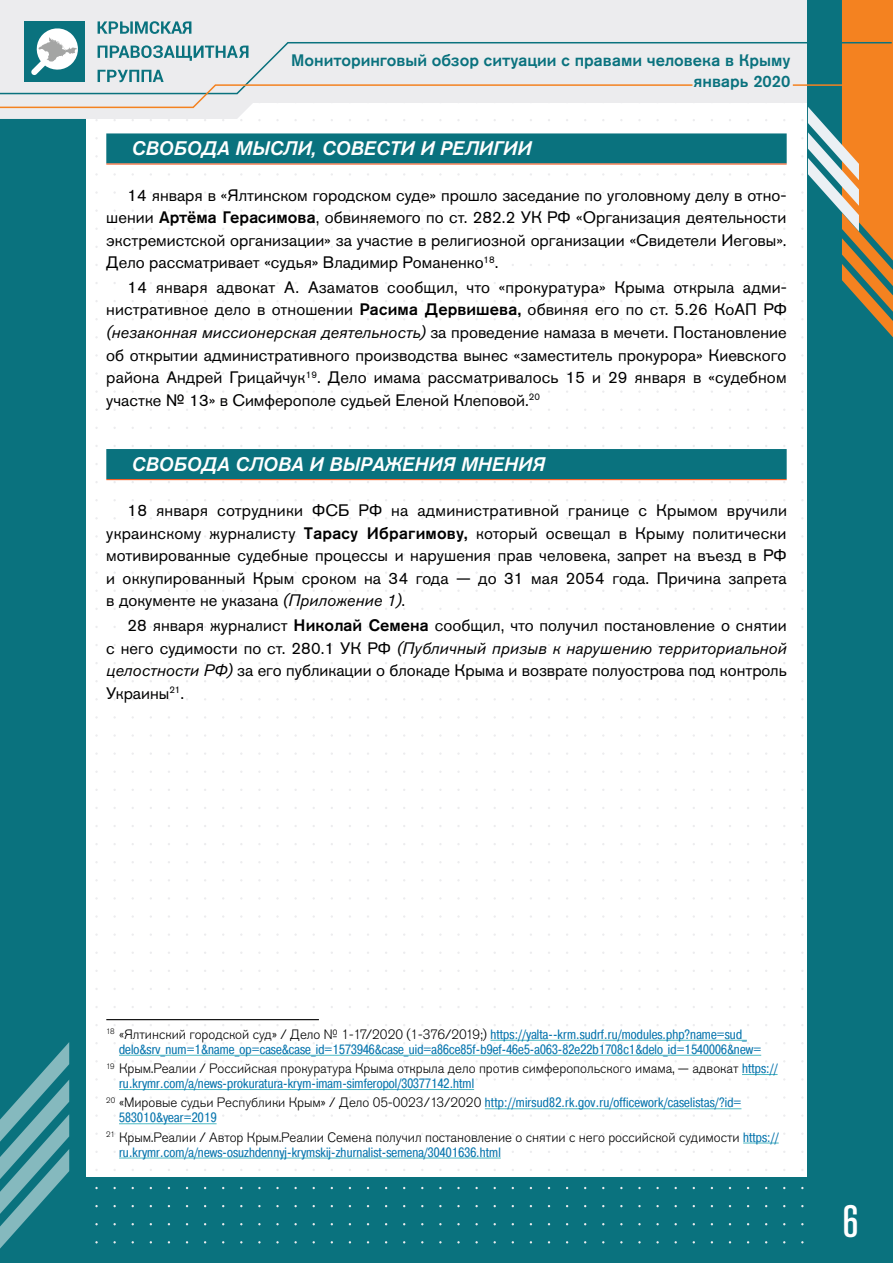
<style>
.page{position:relative;width:893px;height:1263px;background:#fff}
.page>*{position:absolute;margin:0;border:0;box-sizing:border-box;transform-origin:0 0}
.t1{font:500 condensed 45px "Akzidenz Grotesk Pro";color:#fff}
.t2{font:italic 500 19.5px "Akzidenz Grotesk Pro";letter-spacing:.01em;color:#fff}
.t3{font:16.5px/22.5px "Akzidenz Grotesk Pro";color:#000;text-align:justify}
.t4{font:500 16.5px/20.7px "Akzidenz Grotesk Pro";color:#0a727e;text-align:right}
.t5{font:13.5px/19.2px "Pragmatica Cond C";letter-spacing:.01em;color:#0976ae}
.t6{font:300 13.5px "Akzidenz Grotesk Pro";color:#000}
.s1{font-weight:500}
.s2{font-style:italic}
.s3{font-family:"Pragmatica Cond C";font-weight:400;color:#0976ae}
.s4{font-family:"Akzidenz Grotesk Pro";font-weight:300;color:#000}
</style>
<div class="page">
<div style="left:0;top:1178px;width:893px;height:85px;background:#0a727e"></div>
<div style="left:0;top:0;width:85px;height:1263px;background:#0a727e"></div>
<svg style="left:0;top:0;width:808px;height:119px;fill:#ececee"></svg>
<div style="left:808px;top:0;width:85px;height:1263px;background:#0a727e"></div>
<svg style="left:842px;top:0;width:51px;height:338px"></svg>
<svg style="left:801px;top:101px;width:58px;height:130px"></svg>
<svg style="left:0;top:1042px;width:69px;height:206px"></svg>
<div style="left:24px;top:21px;width:61px;height:61px;background:#0a727e"></div>
<svg style="left:38px;top:28px;width:39px;height:13px"></svg>
<svg style="left:98px;top:21px;width:20px;height:13px"></svg>
<svg style="left:120px;top:21px;width:13px;height:13px"></svg>
<svg style="left:135px;top:21px;width:24px;height:13px"></svg>
<svg style="left:161px;top:21px;width:10px;height:13px"></svg>
<svg style="left:171px;top:21px;width:20px;height:13px"></svg>
<svg style="left:0;top:41px;width:893px;height:54px;background:#cdd4d0"></svg>
<svg style="left:0;top:83px;width:694px;height:26px"></svg>
<hr style="left:793px;top:84px;width:100px;height:2px;background:#f48220">
<div style="left:106px;top:133px;width:681px;height:30px;background:#0a727e"></div>
<hr style="left:106px;top:163px;width:681px;height:2px;background:#f15a22">
<div style="left:106px;top:449px;width:681px;height:30px;background:#0a727e"></div>
<hr style="left:106px;top:479px;width:681px;height:1px;background:#f15a22">
<hr style="left:106px;top:1019px;width:213px;height:1px;background:#000">
<hr style="left:490px;top:1040px;width:257px;height:1px;background:#4bb9c2">
<hr style="left:119px;top:1055px;width:642px;height:1px;background:#4bb9c2">
<hr style="left:742px;top:1074px;width:36px;height:1px;background:#4bb9c2">
<hr style="left:119px;top:1089px;width:355px;height:1px;background:#4bb9c2">
<hr style="left:485px;top:1108px;width:256px;height:1px;background:#4bb9c2">
<hr style="left:119px;top:1123px;width:98px;height:1px;background:#4bb9c2">
<hr style="left:743px;top:1143px;width:36px;height:1px;background:#4bb9c2">
<hr style="left:119px;top:1158px;width:382px;height:1px;background:#4bb9c2">
<p class="t4" style="left:291px;top:49px;width:501px">Мониторинговый обзор ситуации с правами человека в Крыму январь 2020</p>
<p class="t2" style="left:132px;top:135px;width:401px">СВОБОДА МЫСЛИ, СОВЕСТИ И РЕЛИГИИ</p>
<p class="t3" style="left:106px;top:184px;width:682px;text-indent:21px">14 января в «Ялтинском городском суде» прошло заседание по уголовному делу в отно&shy;шении <span class="s1">Артёма Герасимова</span>, обвиняемого по ст. 282.2 УК РФ «Организация деятельности экстремистской организации» за участие в религиозной организации «Свидетели Иеговы».<br>Дело рассматривает «судья» Владимир Романенко<sup>18</sup>.</p>
<p class="t3" style="left:106px;top:276px;width:682px;text-indent:21px">14 января адвокат А. Азаматов сообщил, что «прокуратура» Крыма открыла адми&shy;нистративное дело в отношении <span class="s1">Расима Дервишева,</span> обвиняя его по ст. 5.26 КоАП РФ <span class="s2">(незаконная миссионерская деятельность)</span> за проведение намаза в мечети. Постановление об открытии административного производства вынес «заместитель прокурора» Киевского района Андрей Грицайчук<sup>19</sup>. Дело имама рассматривалось 15 и 29 января в «судебном участке № 13» в Симферополе судьей Еленой Клеповой.<sup>20</sup></p>
<p class="t2" style="left:132px;top:451px;width:415px">СВОБОДА СЛОВА И ВЫРАЖЕНИЯ МНЕНИЯ</p>
<p class="t3" style="left:106px;top:499px;width:682px;text-indent:21px">18 января сотрудники ФСБ РФ на административной границе с Крымом вручили украинскому журналисту <span class="s1">Тарасу Ибрагимову,</span> который освещал в Крыму политически мотивированные судебные процессы и нарушения прав человека, запрет на въезд в РФ и оккупированный Крым сроком на 34 года — до 31 мая 2054 года. Причина запрета в документе не указана <span class="s2">(Приложение 1)</span>.</p>
<p class="t3" style="left:106px;top:614px;width:682px;text-indent:21px">28 января журналист <span class="s1">Николай Семена</span> сообщил, что получил постановление о снятии с него судимости по ст. 280.1 УК РФ <span class="s2">(Публичный призыв к нарушению территориальной целостности РФ)</span> за его публикации о блокаде Крыма и возврате полуострова под контроль Украины<sup>21</sup>.</p>
<p class="t6" style="left:106px;top:1025px;width:642px"><sup>18</sup> «Ялтинский городской суд» / Дело № 1-17/2020 (1-376/2019;) <span class="s3">https://yalta--krm.sudrf.ru/modules.php?name=sud_</span></p>
<p class="t5" style="left:119px;top:1040px;width:644px">delo&amp;srv_num=1&amp;name_op=case&amp;case_id=1573946&amp;case_uid=a86ce85f-b9ef-46e5-a063-82e22b1708c1&amp;delo_id=1540006&amp;new=</p>
<p class="t6" style="left:106px;top:1060px;width:673px"><sup>19</sup> Крым.Реалии / Российская прокуратура Крыма открыла дело против симферопольского имама, — адвокат <span class="s3">https://</span></p>
<p class="t5" style="left:106px;top:1074px;width:637px;text-indent:13px">ru.krymr.com/a/news-prokuratura-krym-imam-simferopol/30377142.html<br><sup>20</sup> <span class="s4">«Мировые судьи Республики Крым» / Дело 05-0023/13/2020</span> http://mirsud82.rk.gov.ru/officework/caselistas/?id=</p>
<p class="t5" style="left:119px;top:1108px;width:99px">583010&amp;year=2019</p>
<p class="t6" style="left:106px;top:1128px;width:674px"><sup>21</sup> Крым.Реалии / Автор Крым.Реалии Семена получил постановление о снятии с него российской судимости <span class="s3">https://</span></p>
<p class="t5" style="left:119px;top:1142px;width:383px">ru.krymr.com/a/news-osuzhdennyj-krymskij-zhurnalist-semena/30401636.html</p>
<h1 class="t1" style="left:842px;top:1192px;width:17px">6</h1>
</div>
